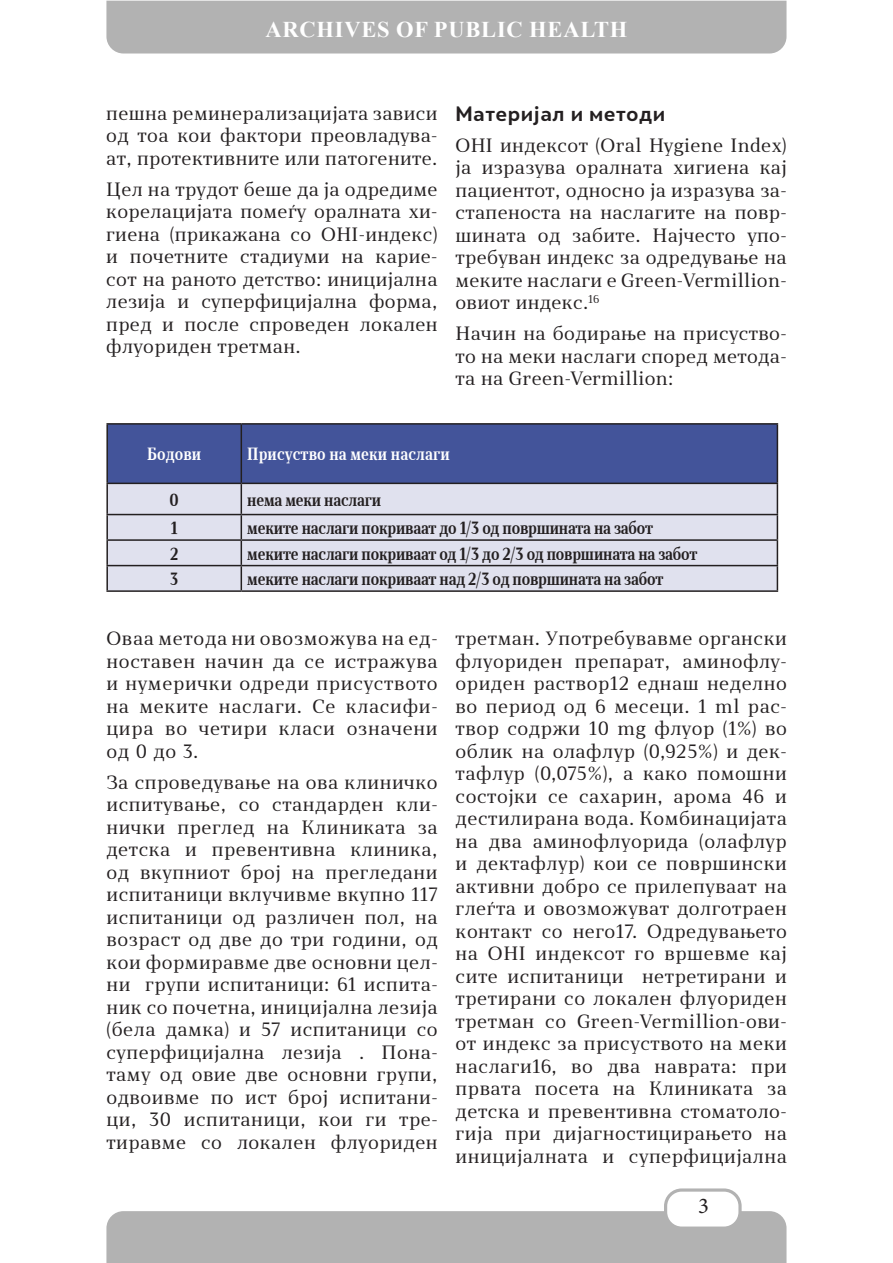
<style>
.page{position:relative;width:893px;height:1263px;background:#fff}
.page>*{position:absolute;margin:0;border:0;box-sizing:border-box;transform-origin:0 0}
.t1{font:700 22.5px "Times New Roman";letter-spacing:.035em;color:#fff}
.t2{font:22.5px "Minion Pro";color:#231f20}
.t3{font:700 19.5px "Skola Sans";letter-spacing:.02em;color:#231f20}
.t4{font:18px/22.5px "Skola Serif";letter-spacing:.02em;color:#231f20;text-align:justify}
.t5{font:700 16.5px "Skola Serif Cn Offc";letter-spacing:-.01em;color:#231f20}
.t6{font:700 16.5px "Skola Serif Cn Offc";letter-spacing:.01em;color:#fff}
</style>
<div class="page">
<div style="left:106px;top:1211px;width:680px;height:52px;background:#b2b2b2"></div>
<div style="left:666px;top:1190px;width:74px;height:38px;background:#fff;border-radius:16px"></div>
<div style="left:664px;top:1188px;width:78px;height:42px;border:3px solid #b2b2b2;border-radius:16px"></div>
<div style="left:106px;top:1px;width:680px;height:53px;background:#b2b2b2"></div>
<div style="left:108px;top:425px;width:669px;height:58px;background:#43549a"></div>
<div style="left:108px;top:484px;width:669px;height:106px;background:#e0e1ee"></div>
<hr style="left:106px;top:423px;width:135px;height:2px;background:#231f20">
<hr style="left:106px;top:425px;width:2px;height:58px;background:#231f20">
<hr style="left:241px;top:423px;width:537px;height:2px;background:#231f20">
<hr style="left:241px;top:425px;width:1px;height:58px;background:#231f20">
<hr style="left:777px;top:425px;width:1px;height:58px;background:#231f20">
<hr style="left:106px;top:483px;width:135px;height:1px;background:#231f20">
<hr style="left:106px;top:484px;width:2px;height:30px;background:#231f20">
<hr style="left:241px;top:483px;width:537px;height:1px;background:#231f20">
<hr style="left:241px;top:484px;width:1px;height:30px;background:#231f20">
<hr style="left:777px;top:484px;width:1px;height:30px;background:#231f20">
<hr style="left:106px;top:514px;width:135px;height:1px;background:#231f20">
<hr style="left:106px;top:515px;width:2px;height:24px;background:#231f20">
<hr style="left:241px;top:514px;width:537px;height:1px;background:#231f20">
<hr style="left:106px;top:539px;width:135px;height:2px;background:#231f20">
<hr style="left:106px;top:541px;width:2px;height:24px;background:#231f20">
<hr style="left:241px;top:539px;width:537px;height:2px;background:#231f20">
<hr style="left:106px;top:565px;width:135px;height:1px;background:#231f20">
<hr style="left:106px;top:566px;width:2px;height:24px;background:#231f20">
<hr style="left:241px;top:565px;width:537px;height:1px;background:#231f20">
<svg style="left:241px;top:515px;width:1px;height:75px"></svg>
<svg style="left:777px;top:515px;width:1px;height:75px"></svg>
<hr style="left:106px;top:590px;width:135px;height:2px;background:#231f20">
<hr style="left:241px;top:590px;width:537px;height:2px;background:#231f20">
<p class="t1" style="left:266px;top:13px;width:363px">ARCHIVES OF PUBLIC HEALTH</p>
<p class="t4" style="left:106px;top:102px;width:333px">пешна реминерализацијата зависи од тоа кои фактори преовладува&shy;ат, протективните или патогените.</p>
<p class="t4" style="left:106px;top:178px;width:333px">Цел на трудот беше да ја одредиме корелацијата помеѓу оралната хи&shy;гиена (прикажана со OHI-индекс) и почетните стадиуми на карие&shy;сот на раното детство: иницијална лезија и суперфицијална форма, пред и после спроведен локален флуориден третман.</p>
<p class="t3" style="left:455px;top:102px;width:211px">Материјал и методи</p>
<p class="t4" style="left:455px;top:134px;width:333px">OHI индексот (Oral Hygiene Index) ја изразува оралната хигиена кај пациентот, односно ја изразува за&shy;стапеноста на наслагите на повр&shy;шината од забите. Најчесто упо&shy;требуван индекс за одредување на меките наслаги е Green-Vermillion&shy;овиот индекс.<sup>16</sup></p>
<p class="t4" style="left:455px;top:323px;width:333px">Начин на бодирање на присуство&shy;то на меки наслаги според метода&shy;та на Green-Vermillion:</p>
<p class="t6" style="left:147px;top:444px;width:55px">Бодови</p>
<p class="t6" style="left:247px;top:444px;width:204px">Присуство на меки наслаги</p>
<p class="t5" style="left:170px;top:490px;width:11px">0</p>
<p class="t5" style="left:247px;top:490px;width:135px">нема меки наслаги</p>
<p class="t5" style="left:171px;top:518px;width:8px">1</p>
<p class="t5" style="left:247px;top:518px;width:407px">меките наслаги покриваат до 1/3 од површината на забот</p>
<p class="t5" style="left:170px;top:544px;width:10px">2</p>
<p class="t5" style="left:247px;top:544px;width:452px">меките наслаги покриваат од 1/3 до 2/3 од површината на забот</p>
<p class="t5" style="left:170px;top:569px;width:10px">3</p>
<p class="t5" style="left:247px;top:569px;width:417px">меките наслаги покриваат над 2/3 од површината на забот</p>
<p class="t4" style="left:106px;top:627px;width:333px">Оваа метода ни овозможува на ед&shy;ноставен начин да се истражува и нумерички одреди присуството на меките наслаги. Се класифи&shy;цира во четири класи означени од 0 до 3.</p>
<p class="t4" style="left:106px;top:770px;width:333px">За спроведување на ова клиничко испитување, со стандарден кли&shy;нички преглед на Клиниката за детска и превентивна клиника, од вкупниот број на прегледани испитаници вклучивме вкупно 117 испитаници од различен пол, на возраст од две до три години, од кои формиравме две основни цел&shy;ни групи испитаници: 61 испита&shy;ник со почетна, иницијална лезија (бела дамка) и 57 испитаници со суперфицијална лезија . Пона&shy;таму од овие две основни групи, одвоивме по ист број испитани&shy;ци, 30 испитаници, кои ги тре&shy;тиравме со локален флуориден</p>
<p class="t4" style="left:456px;top:627px;width:333px">третман. Употребувавме органски флуориден препарат, аминофлу&shy;ориден раствор12 еднаш неделно во период од 6 месеци. 1 ml рас&shy;твор содржи 10 mg флуор (1%) во облик на олафлур (0,925%) и дек&shy;тафлур (0,075%), а како помошни состојки се сахарин, арома 46 и дестилирана вода. Комбинацијата на два аминофлуорида (олафлур и дектафлур) кои се површински активни добро се прилепуваат на глеѓта и овозможуват долготраен контакт со него17. Одредувањето на OHI индексот го вршевме кај сите испитаници нетретирани и третирани со локален флуориден третман со Green-Vermillion-ови&shy;от индекс за присуството на меки наслаги16, во два наврата: при првата посета на Клиниката за детска и превентивна стоматоло&shy;гија при дијагностицирањето на иницијалната и суперфицијална</p>
<p class="t2" style="left:698px;top:1191px;width:12px">3</p>
</div>
